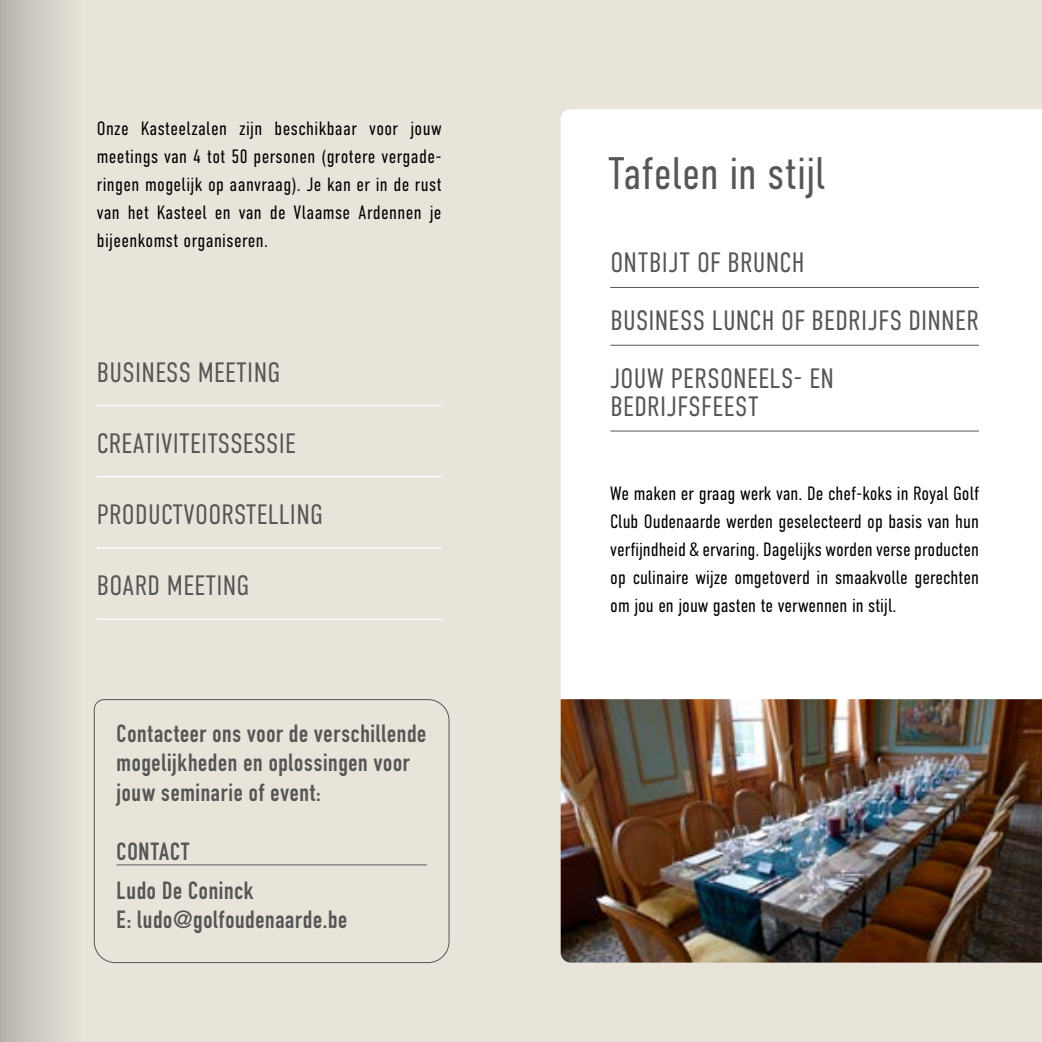
<style>
.page{position:relative;width:1042px;height:1042px;background:#e9e4da}
.page>*{position:absolute;margin:0;border:0;box-sizing:border-box;transform-origin:0 0}
.t1{font:300 45.5px "DIN Condensed";color:#565655}
.t2{font:300 28px/57.8px "DIN Condensed";letter-spacing:.01em;color:#565655}
.t3{font:700 24.5px/29.4px "DIN Condensed";letter-spacing:.025em;color:#565655}
.t4{font:300 19.25px/28px "DIN Condensed";letter-spacing:.005em;color:#000;text-align:justify}
</style>
<div class="page">
<div style="left:561px;top:109px;width:481px;height:590px;background:#fff"></div>
<img style="left:561px;top:699px;width:481px;height:263px">
<div style="left:0;top:0;width:82px;height:1042px;background:linear-gradient(to right,#b7b4ab,#e9e4da)"></div>
<hr style="left:97px;top:405px;width:344px;height:1px;background:#fff">
<hr style="left:97px;top:476px;width:344px;height:1px;background:#fff">
<hr style="left:97px;top:547px;width:344px;height:1px;background:#fff">
<hr style="left:97px;top:618px;width:344px;height:2px;background:#fff">
<hr style="left:610px;top:287px;width:369px;height:1px;background:#565655">
<hr style="left:610px;top:345px;width:369px;height:1px;background:#565655">
<hr style="left:610px;top:430px;width:369px;height:1px;background:#565655">
<svg style="left:93px;top:699px;width:357px;height:264px"></svg>
<p class="t4" style="left:97px;top:114px;width:346px">Onze Kasteelzalen zijn beschikbaar voor jouw meetings van 4 tot 50 personen (grotere vergade&shy;ringen mogelijk op aanvraag). Je kan er in de rust van het Kasteel en van de Vlaamse Ardennen je bijeenkomst organiseren.</p>
<h2 class="t2" style="left:97px;top:343px;width:185px">BUSINESS MEETING</h2>
<h2 class="t2" style="left:97px;top:414px;width:200px">CREATIVITEITSSESSIE</h2>
<h2 class="t2" style="left:97px;top:486px;width:228px">PRODUCTVOORSTELLING</h2>
<h2 class="t2" style="left:97px;top:557px;width:154px">BOARD MEETING</h2>
<p class="t3" style="left:117px;top:718px;width:311px">Contacteer ons voor de verschillende mogelijkheden en oplossingen voor jouw seminarie of event:</p>
<p class="t3" style="left:117px;top:831px;width:138px;line-height:39.4px">CONTACT<br>Ludo De Coninck</p>
<p class="t3" style="left:117px;top:905px;width:232px">E: ludo@golfoudenaarde.be</p>
<h1 class="t1" style="left:608px;top:148px;width:219px">Tafelen in stijl</h1>
<h2 class="t2" style="left:610px;top:234px;width:370px">ONTBIJT OF BRUNCH<br>BUSINESS LUNCH OF BEDRIJFS DINNER<br>JOUW PERSONEELS- EN</h2>
<h2 class="t2" style="left:610px;top:377px;width:150px">BEDRIJFSFEEST</h2>
<p class="t4" style="left:610px;top:479px;width:370px">We maken er graag werk van. De chef-koks in Royal Golf Club Oudenaarde werden geselecteerd op basis van hun verfijndheid &amp; ervaring. Dagelijks worden verse producten op culinaire wijze omgetoverd in smaakvolle gerechten om jou en jouw gasten te verwennen in stijl.</p>
</div>
